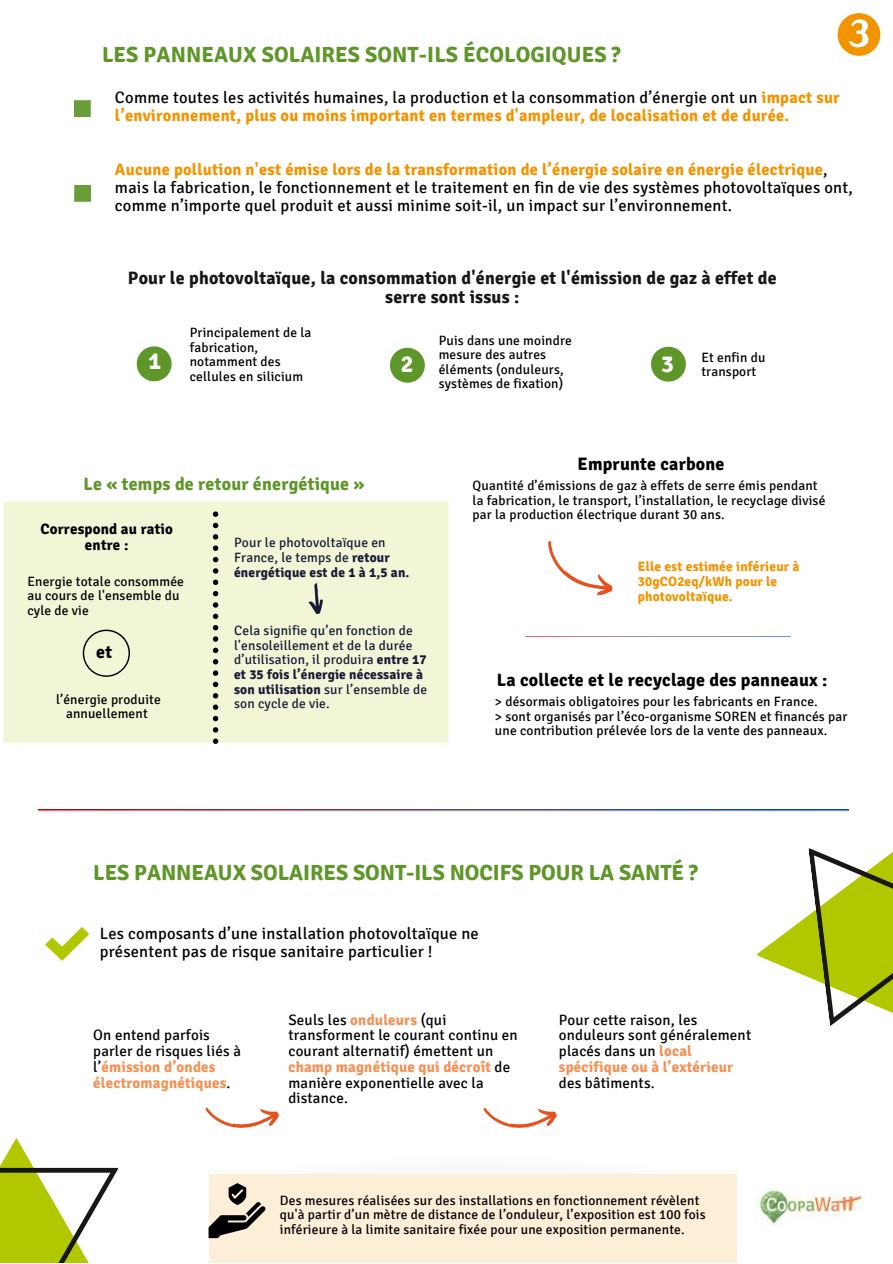
<style>
.page{position:relative;width:893px;height:1264px;background:#fff}
.page>*{position:absolute;margin:0;border:0;box-sizing:border-box;transform-origin:0 0}
.t1{font:700 24px "Signika";color:#fefefe}
.t2{font:700 21.9px "Signika";color:#5e9629}
.t3{font:700 18px/19px "Signika";letter-spacing:.01em;color:#171715;text-align:center}
.t4{font:700 18px "Signika";letter-spacing:.01em;color:#000}
.t5{font:700 18px "Signika";letter-spacing:.01em;color:#5e9629}
.t6{font:16.5px/18px "Signika";letter-spacing:.015em;color:#000}
.t7{font:700 16.5px/18px "Signika";letter-spacing:.015em;color:#f29400}
.t8{font:15px/15.8px "Signika";letter-spacing:.01em;color:#000}
.t9{font:700 15px/15.8px "Signika";letter-spacing:.01em;color:#000;text-align:center}
.t10{font:13.5px/14.5px "Signika";letter-spacing:.01em;color:#000}
.t11{font:13.5px/14.5px "Signika";letter-spacing:.01em;color:#191a37}
.t12{font:700 13.5px/14.5px "Signika";letter-spacing:.01em;color:#f29400}
.s1{font-weight:400;color:#000}
.s2{font-weight:700;color:#f29400}
.s3{font-weight:700}
.s4{font-weight:700;color:#f29256}
</style>
<div class="page">
<svg style="left:0;top:1138px;width:118px;height:124px"></svg>
<div style="left:3px;top:502px;width:446px;height:241px;background:#f2f6d7"></div>
<svg style="left:83px;top:629px;width:47px;height:48px"></svg>
<svg style="left:308px;top:583px;width:15px;height:31px"></svg>
<svg style="left:213px;top:511px;width:5px;height:6px"></svg>
<svg style="left:213px;top:523px;width:5px;height:5px"></svg>
<svg style="left:213px;top:534px;width:5px;height:5px"></svg>
<svg style="left:213px;top:545px;width:5px;height:6px"></svg>
<svg style="left:213px;top:557px;width:5px;height:5px"></svg>
<svg style="left:213px;top:568px;width:5px;height:5px"></svg>
<svg style="left:213px;top:579px;width:5px;height:6px"></svg>
<svg style="left:213px;top:591px;width:5px;height:5px"></svg>
<svg style="left:213px;top:602px;width:5px;height:5px"></svg>
<svg style="left:213px;top:613px;width:5px;height:6px"></svg>
<svg style="left:213px;top:625px;width:5px;height:5px"></svg>
<svg style="left:213px;top:636px;width:5px;height:17px"></svg>
<svg style="left:213px;top:659px;width:5px;height:5px"></svg>
<svg style="left:213px;top:670px;width:5px;height:17px"></svg>
<svg style="left:213px;top:693px;width:5px;height:5px"></svg>
<svg style="left:213px;top:704px;width:5px;height:6px"></svg>
<svg style="left:213px;top:716px;width:5px;height:5px"></svg>
<svg style="left:213px;top:727px;width:5px;height:5px"></svg>
<svg style="left:213px;top:738px;width:5px;height:6px"></svg>
<svg style="left:137px;top:346px;width:35px;height:35px"></svg>
<svg style="left:390px;top:348px;width:35px;height:34px"></svg>
<svg style="left:651px;top:347px;width:34px;height:34px"></svg>
<svg style="left:548px;top:541px;width:65px;height:54px"></svg>
<svg style="left:45px;top:927px;width:44px;height:33px"></svg>
<svg style="left:205px;top:1107px;width:74px;height:17px"></svg>
<svg style="left:483px;top:1107px;width:74px;height:17px"></svg>
<img style="left:223px;top:1124px;width:514px;height:100px">
<div style="left:209px;top:1174px;width:527px;height:88px;background:#fceed7"></div>
<svg style="left:208px;top:1183px;width:57px;height:55px"></svg>
<img style="left:38px;top:809px;width:687px;height:51px">
<img style="left:755px;top:1210px;width:98px;height:15px">
<svg style="left:74px;top:100px;width:17px;height:17px"></svg>
<svg style="left:74px;top:185px;width:17px;height:17px"></svg>
<svg style="left:725px;top:809px;width:139px;height:401px"></svg>
<svg style="left:808px;top:829px;width:84px;height:197px"></svg>
<svg style="left:837px;top:13px;width:43px;height:43px"></svg>
<h2 class="t2" style="left:102px;top:41px;width:520px">LES PANNEAUX SOLAIRES SONT-ILS ÉCOLOGIQUES ?</h2>
<p class="t7" style="left:115px;top:89px;width:726px"><span class="s1">Comme toutes les activités humaines, la production et la consommation d’énergie ont un</span> impact sur l’environnement, plus ou moins important en termes d'ampleur, de localisation et de durée.</p>
<p class="t6" style="left:115px;top:161px;width:739px"><span class="s2">Aucune pollution n'est émise lors de la transformation de l’énergie solaire en énergie électrique</span>, mais la fabrication, le fonctionnement et le traitement en fin de vie des systèmes photovoltaïques ont, comme n’importe quel produit et aussi minime soit-il, un impact sur l’environnement.</p>
<h3 class="t3" style="left:128px;top:268px;width:650px">Pour le photovoltaïque, la consommation d'énergie et l'émission de gaz à effet de serre sont issus :</h3>
<p class="t10" style="left:190px;top:325px;width:123px">Principalement de la fabrication, notamment des cellules en silicium</p>
<p class="t10" style="left:438px;top:333px;width:135px">Puis dans une moindre mesure des autres éléments (onduleurs, systèmes de fixation)</p>
<h1 class="t1" style="left:149px;top:346px;width:14px">1</h1>
<h1 class="t1" style="left:400px;top:350px;width:14px">2</h1>
<h1 class="t1" style="left:661px;top:350px;width:14px">3</h1>
<p class="t10" style="left:701px;top:350px;width:66px">Et enfin du transport</p>
<h3 class="t5" style="left:83px;top:473px;width:283px">Le « temps de retour énergétique »</h3>
<p class="t9" style="left:40px;top:521px;width:134px">Correspond au ratio entre :</p>
<p class="t10" style="left:27px;top:574px;width:158px">Energie totale consommée au cours de l'ensemble du cyle de vie</p>
<h3 class="t4" style="left:96px;top:641px;width:17px">et</h3>
<p class="t10" style="left:56px;top:692px;width:106px;text-align:center">l’énergie produite annuellement</p>
<p class="t11" style="left:234px;top:536px;width:177px">Pour le photovoltaïque en<br>France, le temps de <span class="s3">retour énergétique est de 1 à 1,5 an.</span></p>
<p class="t11" style="left:234px;top:623px;width:195px">Cela signifie qu’en fonction de l'ensoleillement et de la durée d’utilisation, il produira <span class="s3">entre 17 et 35 fois l’énergie nécessaire à son utilisation</span> sur l’ensemble de son cycle de vie.</p>
<h3 class="t4" style="left:577px;top:453px;width:148px">Emprunte carbone</h3>
<p class="t10" style="left:472px;top:478px;width:354px">Quantité d’émissions de gaz à effets de serre émis pendant la fabrication, le transport, l’installation, le recyclage divisé par la production électrique durant 30 ans.</p>
<p class="t12" style="left:637px;top:560px;width:163px">Elle est estimée inférieur à<br>30gCO2eq/kWh pour le photovoltaïque.</p>
<h3 class="t4" style="left:496px;top:669px;width:332px">La collecte et le recyclage des panneaux :</h3>
<p class="t10" style="left:495px;top:694px;width:354px">&gt; désormais obligatoires pour les fabricants en France.<br>&gt; sont organisés par l’éco-organisme SOREN et financés par une contribution prélevée lors de la vente des panneaux.</p>
<h2 class="t2" style="left:93px;top:859px;width:606px">LES PANNEAUX SOLAIRES SONT-ILS NOCIFS POUR LA SANTÉ ?</h2>
<p class="t6" style="left:100px;top:924px;width:380px">Les composants d’une installation photovoltaïque ne présentent pas de risque sanitaire particulier !</p>
<p class="t8" style="left:93px;top:1027px;width:149px">On entend parfois parler de risques liés à l’<span class="s4">émission d’ondes électromagnétiques</span>.</p>
<p class="t8" style="left:288px;top:1011px;width:231px">Seuls les <span class="s4">onduleurs</span> (qui transforment le courant continu en courant alternatif) émettent un <span class="s4">champ magnétique qui décroît</span> de manière exponentielle avec la distance.</p>
<p class="t8" style="left:559px;top:1011px;width:194px">Pour cette raison, les onduleurs sont généralement placés dans un <span class="s4">local spécifique ou à l’extérieur</span></p>
<p class="t8" style="left:559px;top:1074px;width:97px">des bâtiments.</p>
<p class="t10" style="left:280px;top:1192px;width:427px">Des mesures réalisées sur des installations en fonctionnement révèlent qu'à partir d’un mètre de distance de l’onduleur, l’exposition est 100 fois inférieure à la limite sanitaire fixée pour une exposition permanente.</p>
</div>
